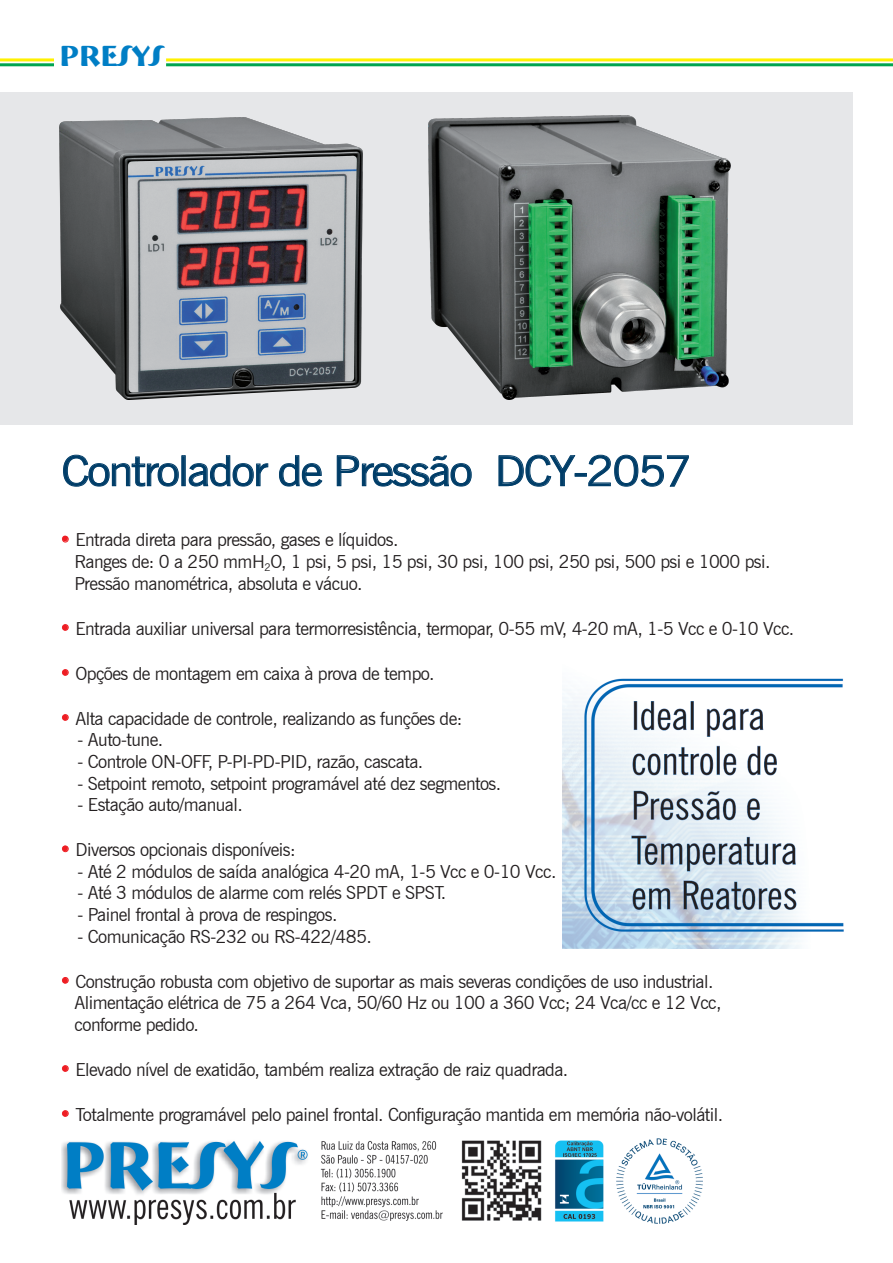
<style>
.page{position:relative;width:893px;height:1263px;background:#fff}
.page>*{position:absolute;margin:0;border:0;box-sizing:border-box;transform-origin:0 0}
.t1{font:41.55px "News Gothic BT";letter-spacing:-.045em;color:#003d68;scale:1.11 1}
.t2{font:700 30px "Bremen BT";color:#007ec5}
.t3{font:18px/21.6px "News Gothic BT";letter-spacing:-.03em;color:#231f20}
.s1{font-size:19.5px;color:#ee1d23}
</style>
<div class="page">
<img style="left:562px;top:678px;width:282px;height:271px">
<div style="left:0;top:92px;width:853px;height:332px;background:#e6e7e9"></div>
<svg style="left:63px;top:455px;width:116px;height:31px"></svg>
<svg style="left:189px;top:455px;width:79px;height:31px"></svg>
<svg style="left:279px;top:455px;width:43px;height:31px"></svg>
<svg style="left:337px;top:455px;width:134px;height:31px"></svg>
<svg style="left:499px;top:455px;width:190px;height:32px"></svg>
<img style="left:60px;top:117px;width:303px;height:282px">
<hr style="left:166px;top:63px;width:727px;height:3px;background:#00a54f">
<hr style="left:0;top:63px;width:54px;height:3px;background:#00a54f">
<hr style="left:166px;top:58px;width:727px;height:3px;background:#fff101">
<hr style="left:0;top:58px;width:54px;height:3px;background:#fff101">
<svg style="left:62px;top:536px;width:7px;height:7px"></svg>
<svg style="left:62px;top:624px;width:7px;height:7px"></svg>
<svg style="left:62px;top:669px;width:7px;height:7px"></svg>
<svg style="left:62px;top:714px;width:7px;height:7px"></svg>
<svg style="left:62px;top:845px;width:7px;height:7px"></svg>
<svg style="left:62px;top:977px;width:7px;height:7px"></svg>
<svg style="left:62px;top:1065px;width:7px;height:7px"></svg>
<svg style="left:62px;top:1110px;width:7px;height:7px"></svg>
<img style="left:428px;top:116px;width:302px;height:283px">
<img style="left:61px;top:1138px;width:641px;height:86px">
<h2 class="t2" style="left:60px;top:37px;width:105px">PRESYS</h2>
<h1 class="t1" style="left:61px;top:446px;width:569px">Controlador de Pressão DCY-2057</h1>
<p class="t3" style="left:75px;top:529px;width:697px;text-indent:-15px"><span class="s1">•</span> Entrada direta para pressão, gases e líquidos.<br>Ranges de: 0 a 250 mmH<sub>2</sub>O, 1 psi, 5 psi, 15 psi, 30 psi, 100 psi, 250 psi, 500 psi e 1000 psi.<br>Pressão manométrica, absoluta e vácuo.</p>
<p class="t3" style="left:60px;top:617px;width:736px"><span class="s1">•</span> Entrada auxiliar universal para termorresistência, termopar, 0-55 mV, 4-20 mA, 1-5 Vcc e 0-10 Vcc.</p>
<p class="t3" style="left:60px;top:662px;width:376px"><span class="s1">•</span> Opções de montagem em caixa à prova de tempo.</p>
<p class="t3" style="left:60px;top:707px;width:404px"><span class="s1">•</span> Alta capacidade de controle, realizando as funções de:</p>
<p class="t3" style="left:78px;top:729px;width:87px">- Auto-tune.</p>
<p class="t3" style="left:78px;top:750px;width:347px">- Controle ON-OFF, P-PI-PD-PID, razão, cascata.</p>
<p class="t3" style="left:78px;top:772px;width:425px">- Setpoint remoto, setpoint programável até dez segmentos.</p>
<p class="t3" style="left:78px;top:794px;width:167px">- Estação auto/manual.</p>
<p class="t3" style="left:60px;top:839px;width:237px"><span class="s1">•</span> Diversos opcionais disponíveis:</p>
<p class="t3" style="left:78px;top:860px;width:480px">- Até 2 módulos de saída analógica 4-20 mA, 1-5 Vcc e 0-10 Vcc.</p>
<p class="t3" style="left:78px;top:882px;width:370px">- Até 3 módulos de alarme com relés SPDT e SPST.</p>
<p class="t3" style="left:78px;top:903px;width:261px">- Painel frontal à prova de respingos.</p>
<p class="t3" style="left:78px;top:925px;width:296px">- Comunicação RS-232 ou RS-422/485.</p>
<p class="t3" style="left:75px;top:970px;width:648px;text-indent:-15px"><span class="s1">•</span> Construção robusta com objetivo de suportar as mais severas condições de uso industrial.<br>Alimentação elétrica de 75 a 264 Vca, 50/60 Hz ou 100 a 360 Vcc; 24 Vca/cc e 12 Vcc, conforme pedido.</p>
<p class="t3" style="left:60px;top:1058px;width:510px"><span class="s1">•</span> Elevado nível de exatidão, também realiza extração de raiz quadrada.</p>
<p class="t3" style="left:60px;top:1103px;width:665px"><span class="s1">•</span> Totalmente programável pelo painel frontal. Configuração mantida em memória não-volátil.</p>
</div>
